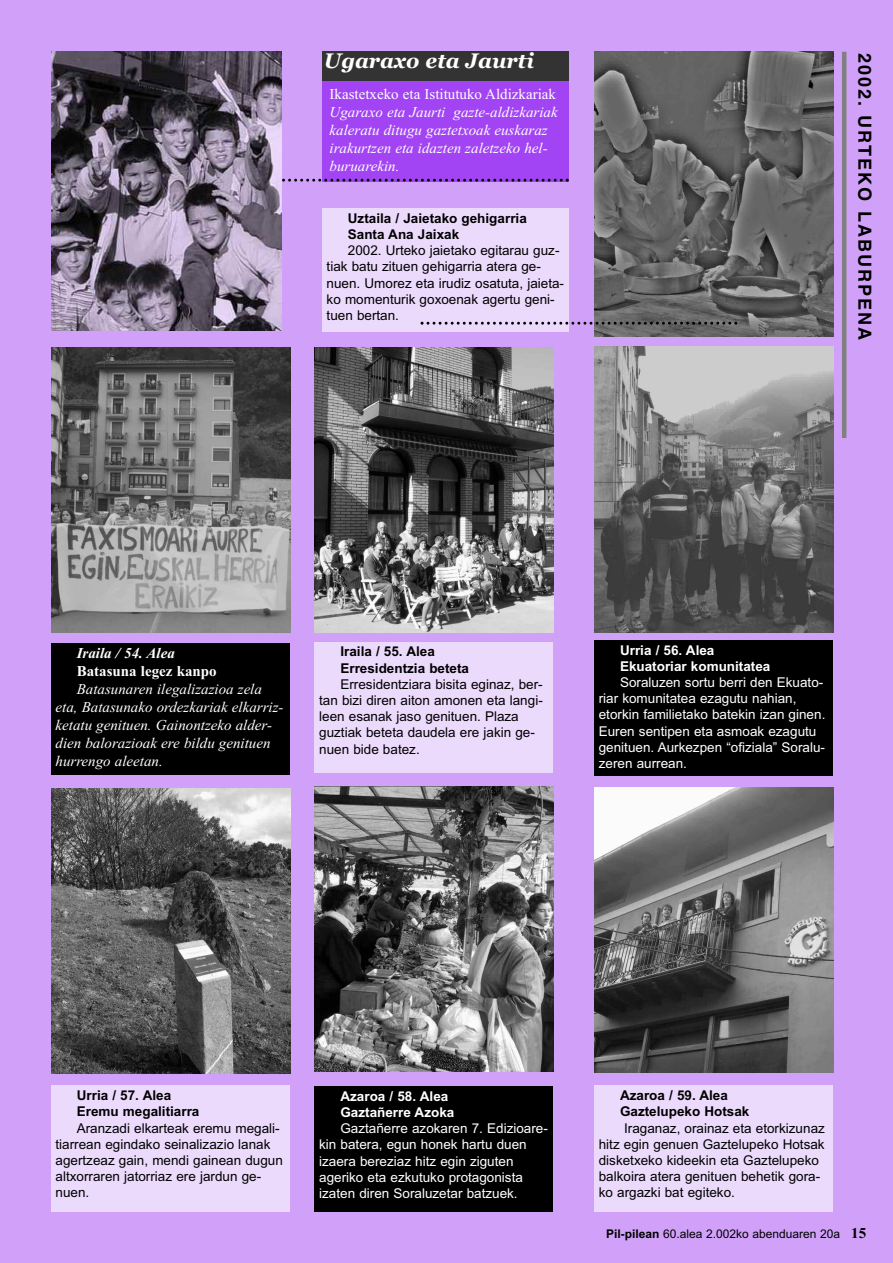
<style>
.page{position:relative;width:893px;height:1263px;background:#d1a1f9}
.page>*{position:absolute;margin:0;border:0;box-sizing:border-box;transform-origin:0 0}
.t1{font:italic 700 21px "Georgia";color:#fff}
.t2{font:700 18px "Helvetica";letter-spacing:.11em;color:#000}
.t3{font:italic 15px/18px "Times New Roman";color:#fff}
.t4{font:15px "Times New Roman";color:#fff}
.t5{font:700 15px "Times New Roman";color:#fff}
.t6{font:italic 700 15px "Times New Roman";color:#fff}
.t7{font:13.5px/16.2px "Arial";color:#000}
.t8{font:13.5px/16.2px "Arial";color:#fff}
.t9{font:700 13.5px/16.2px "Arial";color:#000}
.t10{font:700 13.5px/16.2px "Arial";color:#fff}
.t11{font:12px "Arial";color:#000}
.s1{font-weight:700}
.s2{font-family:"Times New Roman";font-weight:700;font-size:15px}
</style>
<div class="page">
<hr style="left:842px;top:52px;width:4px;height:386px;background:#808080">
<img style="left:51px;top:347px;width:239px;height:286px">
<img style="left:51px;top:789px;width:239px;height:285px">
<img style="left:594px;top:347px;width:239px;height:285px">
<img style="left:594px;top:787px;width:239px;height:285px">
<img style="left:315px;top:348px;width:239px;height:285px">
<img style="left:315px;top:787px;width:239px;height:285px">
<div style="left:51px;top:643px;width:238px;height:132px;background:#000"></div>
<div style="left:51px;top:1086px;width:238px;height:126px;background:#ecdafc"></div>
<div style="left:315px;top:1086px;width:238px;height:126px;background:#000"></div>
<div style="left:594px;top:1086px;width:238px;height:126px;background:#ecdafc"></div>
<div style="left:594px;top:640px;width:238px;height:135px;background:#000"></div>
<div style="left:315px;top:642px;width:238px;height:130px;background:#ecdafc"></div>
<div style="left:322px;top:81px;width:247px;height:101px;background:#a244f3"></div>
<div style="left:322px;top:51px;width:247px;height:30px;background:#333"></div>
<svg style="left:282px;top:179px;width:287px;height:3px"></svg>
<img style="left:51px;top:51px;width:231px;height:279px">
<img style="left:594px;top:51px;width:239px;height:285px">
<div style="left:322px;top:208px;width:247px;height:124px;background:#ecdafc"></div>
<svg style="left:421px;top:322px;width:316px;height:3px"></svg>
<h1 class="t1" style="left:324px;top:49px;width:212px">Ugaraxo eta Jaurti</h1>
<p class="t4" style="left:330px;top:85px;width:228px">Ikastetxeko eta Istitutuko Aldizkariak</p>
<p class="t3" style="left:330px;top:103px;width:230px">Ugaraxo eta Jaurti gazte-aldizkariak kaleratu ditugu gaztetxoak euskaraz irakurtzen eta idazten zaletzeko hel&shy;buruarekin.</p>
<p class="t9" style="left:348px;top:210px;width:180px">Uztaila / Jaietako gehigarria<br>Santa Ana Jaixak</p>
<p class="t7" style="left:327px;top:242px;width:239px;text-indent:21px">2002. urteko jaietako egitarau guz&shy;tiak batu zituen gehigarria atera ge&shy;nuen. umorez eta irudiz osatuta, jaieta&shy;ko momenturik goxoenak agertu geni&shy;tuen bertan.</p>
<h2 class="t2" style="left:875px;top:53px;width:289px;rotate:90deg">2002. URTEKO LABURPENA</h2>
<p class="t6" style="left:77px;top:644px;width:100px">Iraila / 54. Alea</p>
<p class="t5" style="left:77px;top:662px;width:141px">Batasuna legez kanpo</p>
<p class="t3" style="left:56px;top:680px;width:230px;text-indent:21px">Batasunaren ilegalizazioa zela eta, Batasunako ordezkariak elkarriz&shy;ketatu genituen. Gainontzeko alder&shy;dien balorazioak ere bildu genituen hurrengo aleetan.</p>
<p class="t9" style="left:340px;top:644px;width:130px">Iraila / 55. Alea<br>Erresidentzia beteta</p>
<p class="t7" style="left:319px;top:676px;width:225px;text-indent:21px">Erresidentziara bisita eginaz, ber&shy;tan bizi diren aiton amonen eta langi&shy;leen esanak jaso genituen. plaza guztiak beteta daudela ere jakin ge&shy;nuen bide batez.</p>
<p class="t10" style="left:620px;top:642px;width:152px">Urria / 56. Alea<br>Ekuatoriar komunitatea</p>
<p class="t8" style="left:599px;top:674px;width:228px;text-indent:21px">soraluzen sortu berri den Ekuato&shy;riar komunitatea ezagutu nahian, etorkin familietako batekin izan ginen.<br>Euren sentipen eta asmoak ezagutu genituen. Aurkezpen “ofiziala” soralu&shy;zeren aurrean.</p>
<p class="t9" style="left:77px;top:1087px;width:124px">Urria / 57. Alea<br>Eremu megalitiarra</p>
<p class="t7" style="left:56px;top:1120px;width:229px;text-indent:21px">Aranzadi elkarteak eremu megali&shy;tiarrean egindako seinalizazio lanak agertzeaz gain, mendi gainean dugun altxorraren jatorriaz ere jardun ge&shy;nuen.</p>
<p class="t10" style="left:340px;top:1088px;width:115px">Azaroa / 58. Alea<br>Gaztañerre Azoka</p>
<p class="t8" style="left:319px;top:1120px;width:230px;text-indent:21px">Gaztañerre azokaren 7. Edizioare&shy;kin batera, egun honek hartu duen izaera bereziaz hitz egin ziguten ageriko eta ezkutuko protagonista izaten diren soraluzetar batzuek.</p>
<p class="t9" style="left:620px;top:1087px;width:131px">Azaroa / 59. Alea<br>Gaztelupeko Hotsak</p>
<p class="t7" style="left:599px;top:1120px;width:228px;text-indent:25px">iraganaz, orainaz eta etorkizunaz hitz egin genuen Gaztelupeko Hotsak disketxeko kideekin eta Gaztelupeko balkoira atera genituen behetik gora&shy;ko argazki bat egiteko.</p>
<p class="t11" style="left:606px;top:1227px;width:262px"><span class="s1">Pil-pilean</span> 60.alea 2.002ko abenduaren 20a <span class="s2">15</span></p>
</div>
